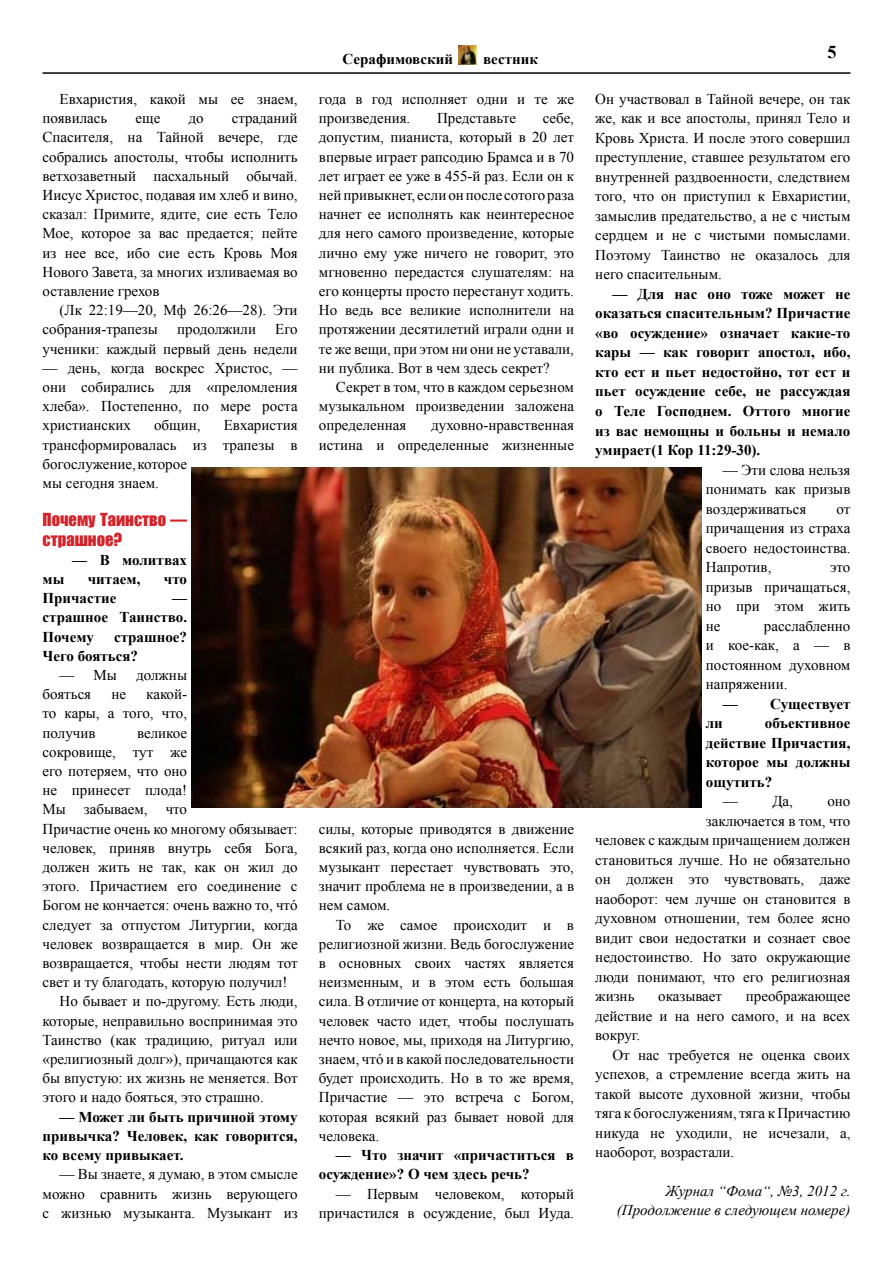
<style>
.page{position:relative;width:893px;height:1263px;background:#fff}
.page>*{position:absolute;margin:0;border:0;box-sizing:border-box;transform-origin:0 0}
.t1{font:700 18px "Times New Roman";color:#000}
.t2{font:16.5px/19.2px "Impact";color:#d2232a}
.t3{font:15px/19.2px "Times New Roman";color:#000;text-align:justify}
.t4{font:700 15px/19.5px "Times New Roman";color:#000;text-align:justify}
.t5{font:italic 15px/19.2px "Times New Roman";color:#000;text-align:right}
</style>
<div class="page">
<hr style="left:43px;top:72px;width:807px;height:2px;background:#000">
<img style="left:459px;top:46px;width:18px;height:19px">
<img style="left:191px;top:468px;width:511px;height:339px">
<p class="t3" style="left:43px;top:89px;width:257px;text-indent:17px">Евхаристия, какой мы ее знаем, появилась</p>
<p class="t3" style="left:43px;top:108px;width:257px;text-indent:189px">страданий Спасителя, на Тайной вечере, где собрались апостолы, чтобы исполнить ветхозаветный пасхальный обычай.<br>Иисус Христос, подавая им хлеб и вино, сказал: Примите, ядите, сие есть Тело Мое, которое за вас предается; пейте из нее все, ибо сие есть Кровь Моя Нового Завета, за многих изливаемая во оставление грехов</p>
<p class="t3" style="left:43px;top:300px;width:257px;text-indent:17px">(Лк 22:19—20, Мф 26:26—28). Эти собрания-трапезы</p>
<p class="t3" style="left:136px;top:108px;width:26px">еще</p>
<p class="t3" style="left:188px;top:108px;width:17px">до</p>
<p class="t3" style="left:43px;top:319px;width:257px;text-align:right">Его<br>ученики: каждый первый день недели</p>
<p class="t3" style="left:43px;top:358px;width:257px">— день, когда воскрес Христос, — они собирались для «преломления хлеба». Постепенно, по мере роста христианских</p>
<p class="t3" style="left:177px;top:319px;width:80px">продолжили</p>
<p class="t3" style="left:154px;top:415px;width:48px">общин,</p>
<p class="t3" style="left:43px;top:415px;width:257px;text-align:left;text-indent:181px">Евхаристия трансформировалась из трапезы в богослужение, которое<br>мы сегодня знаем.</p>
<p class="t2" style="left:43px;top:510px;width:146px">Почему Таинство — страшное?</p>
<p class="t4" style="left:72px;top:550px;width:116px">— В молитвах</p>
<p class="t4" style="left:43px;top:569px;width:23px">мы</p>
<p class="t4" style="left:88px;top:569px;width:54px">читаем,</p>
<p class="t4" style="left:164px;top:569px;width:25px">что</p>
<p class="t4" style="left:43px;top:588px;width:75px">Причастие</p>
<p class="t4" style="left:43px;top:588px;width:146px;text-indent:130px">— страшное Таинство.<br>Почему</p>
<p class="t4" style="left:43px;top:627px;width:146px;text-indent:72px">страшное?<br>Чего бояться?</p>
<p class="t3" style="left:60px;top:665px;width:59px">— Мы</p>
<p class="t3" style="left:136px;top:665px;width:52px">должны</p>
<p class="t3" style="left:43px;top:684px;width:50px">бояться</p>
<p class="t3" style="left:111px;top:684px;width:16px">не</p>
<p class="t3" style="left:43px;top:684px;width:146px;text-indent:104px">какой&shy;то кары, а того, что, получив</p>
<p class="t3" style="left:137px;top:723px;width:52px">великое</p>
<p class="t3" style="left:43px;top:742px;width:146px">сокровище, тут же</p>
<p class="t3" style="left:43px;top:761px;width:146px">его потеряем, что оно</p>
<p class="t3" style="left:43px;top:780px;width:146px">не принесет плода!</p>
<p class="t3" style="left:43px;top:799px;width:146px">Мы забываем, что</p>
<p class="t3" style="left:43px;top:819px;width:257px">Причастие очень ко многому обязывает:</p>
<p class="t3" style="left:43px;top:838px;width:257px">человек, приняв внутрь себя Бога,</p>
<p class="t3" style="left:43px;top:857px;width:257px">должен жить не так, как он жил до</p>
<p class="t3" style="left:43px;top:876px;width:257px">этого. Причастием его соединение с</p>
<p class="t3" style="left:43px;top:895px;width:257px">Богом не кончается: очень важно то, чтó</p>
<p class="t3" style="left:43px;top:915px;width:257px">следует за отпустом Литургии, когда</p>
<p class="t3" style="left:43px;top:934px;width:257px">человек возвращается в мир. Он же</p>
<p class="t3" style="left:43px;top:953px;width:257px">возвращается, чтобы нести людям тот</p>
<p class="t3" style="left:43px;top:972px;width:246px">свет и ту благодать, которую получил!</p>
<p class="t3" style="left:60px;top:991px;width:240px">Но бывает и по-другому. Есть люди,</p>
<p class="t3" style="left:43px;top:1011px;width:257px">которые, неправильно воспринимая это</p>
<p class="t3" style="left:43px;top:1030px;width:257px">Таинство (как традицию, ритуал или</p>
<p class="t3" style="left:43px;top:1049px;width:257px">«религиозный долг»), причащаются как</p>
<p class="t3" style="left:43px;top:1068px;width:257px">бы впустую: их жизнь не меняется. Вот</p>
<p class="t3" style="left:43px;top:1087px;width:223px">этого и надо бояться, это страшно.</p>
<p class="t4" style="left:43px;top:1107px;width:257px;text-indent:17px">— Может ли быть причиной этому привычка? Человек, как говорится, ко всему привыкает.</p>
<p class="t3" style="left:43px;top:1164px;width:257px;text-indent:17px">— Вы знаете, я думаю, в этом смысле можно сравнить жизнь верующего с жизнью музыканта. Музыкант из</p>
<p class="t4" style="left:343px;top:49px;width:112px">Серафимовский</p>
<p class="t4" style="left:483px;top:49px;width:56px">вестник</p>
<p class="t3" style="left:319px;top:89px;width:257px">года в год исполняет одни и те же произведения.</p>
<p class="t3" style="left:319px;top:108px;width:257px;text-indent:224px">себе, допустим, пианиста, который в 20 лет впервые играет рапсодию Брамса и в 70 лет играет ее уже в 455-й раз. Если он к ней привыкнет, если он после сотого раза начнет ее исполнять как неинтересное для него самого произведение, которые лично ему уже ничего не говорит, это мгновенно передастся слушателям: на его концерты просто перестанут ходить.<br>Но ведь все великие исполнители на протяжении десятилетий играли одни и те же вещи, при этом ни они не уставали, ни публика. Вот в чем здесь секрет?</p>
<p class="t3" style="left:319px;top:377px;width:257px;text-indent:17px">Секрет в том, что в каждом серьезном музыкальном произведении заложена определенная</p>
<p class="t3" style="left:437px;top:108px;width:81px">Представьте</p>
<p class="t3" style="left:319px;top:415px;width:257px;text-align:right">духовно-нравственная<br>истина и определенные жизненные</p>
<p class="t3" style="left:319px;top:819px;width:257px">силы, которые приводятся в движение всякий раз, когда оно исполняется. Если музыкант перестает чувствовать это, значит проблема не в произведении, а в нем самом.</p>
<p class="t3" style="left:319px;top:915px;width:257px;text-indent:17px">То же самое происходит и в религиозной жизни. Ведь богослужение в основных своих частях является неизменным, и в этом есть большая сила. В отличие от концерта, на который человек часто идет, чтобы послушать нечто новое, мы, приходя на Литургию, знаем, чтó и в какой последовательности будет происходить. Но в то же время, Причастие — это встреча с Богом, которая всякий раз бывает новой для человека.</p>
<p class="t4" style="left:319px;top:1145px;width:257px;text-indent:17px">— Что значит «причаститься в осуждение»? О чем здесь речь?</p>
<p class="t3" style="left:319px;top:1183px;width:257px;text-align:right">— Первым человеком, который причастился в осуждение, был Иуда.</p>
<p class="t1" style="left:827px;top:40px;width:10px">5</p>
<p class="t3" style="left:595px;top:89px;width:257px">Он участвовал в Тайной вечере, он так же, как и все апостолы, принял Тело и Кровь Христа. И после этого совершил преступление, ставшее результатом его внутренней раздвоенности, следствием того, что он приступил к Евхаристии, замыслив предательство, а не с чистым сердцем и не с чистыми помыслами.<br>Поэтому Таинство не оказалось для него спасительным.</p>
<p class="t4" style="left:595px;top:284px;width:257px;text-indent:17px">— Для нас оно тоже может не оказаться спасительным? Причастие «во осуждение» означает какие-то кары — как говорит апостол, ибо, кто ест и пьет недостойно, тот ест и пьет осуждение себе, не рассуждая о Теле Господнем. Оттого многие из вас немощны и больны и немало умирает(1 Кор 11:29-30).</p>
<p class="t3" style="left:706px;top:459px;width:146px;text-indent:17px">— Эти слова нельзя понимать как призыв воздерживаться</p>
<p class="t3" style="left:706px;top:498px;width:146px;text-indent:131px">от причащения из страха своего недостоинства.<br>Напротив,</p>
<p class="t3" style="left:706px;top:557px;width:146px;text-indent:124px">это призыв причащаться, но при этом жить не</p>
<p class="t3" style="left:706px;top:615px;width:146px;text-indent:58px">расслабленно и кое-как, а — в постоянном духовном напряжении.</p>
<p class="t4" style="left:706px;top:693px;width:146px;text-indent:17px">— Существует ли</p>
<p class="t4" style="left:706px;top:713px;width:146px;text-indent:59px">объективное действие Причастия, которое мы должны ощутить?</p>
<p class="t3" style="left:723px;top:791px;width:72px">— Да,</p>
<p class="t3" style="left:827px;top:791px;width:25px">оно</p>
<p class="t3" style="left:706px;top:811px;width:146px">заключается в том, что</p>
<p class="t3" style="left:595px;top:830px;width:257px">человек с каждым причащением должен</p>
<p class="t3" style="left:595px;top:850px;width:257px">становиться лучше. Но не обязательно</p>
<p class="t3" style="left:595px;top:869px;width:257px">он должен это чувствовать, даже</p>
<p class="t3" style="left:595px;top:889px;width:257px">наоборот: чем лучше он становится в</p>
<p class="t3" style="left:595px;top:908px;width:257px">духовном отношении, тем более ясно</p>
<p class="t3" style="left:595px;top:928px;width:257px">видит свои недостатки и сознает свое</p>
<p class="t3" style="left:595px;top:947px;width:257px">недостоинство. Но зато окружающие</p>
<p class="t3" style="left:595px;top:967px;width:257px">люди понимают, что его религиозная</p>
<p class="t3" style="left:595px;top:986px;width:41px">жизнь</p>
<p class="t3" style="left:658px;top:986px;width:65px">оказывает</p>
<p class="t3" style="left:595px;top:986px;width:257px;text-indent:151px">преображающее действие и на него самого, и на всех вокруг.</p>
<p class="t3" style="left:595px;top:1044px;width:257px;text-indent:17px">От нас требуется не оценка своих успехов, а стремление всегда жить на такой высоте духовной жизни, чтобы тяга к богослужениям, тяга к Причастию никуда не уходили, не исчезали, а, наоборот, возрастали.</p>
<p class="t5" style="left:617px;top:1180px;width:235px">Журнал “Фома“, №3, 2012 г. (Продолжение в следующем номере)</p>
</div>
